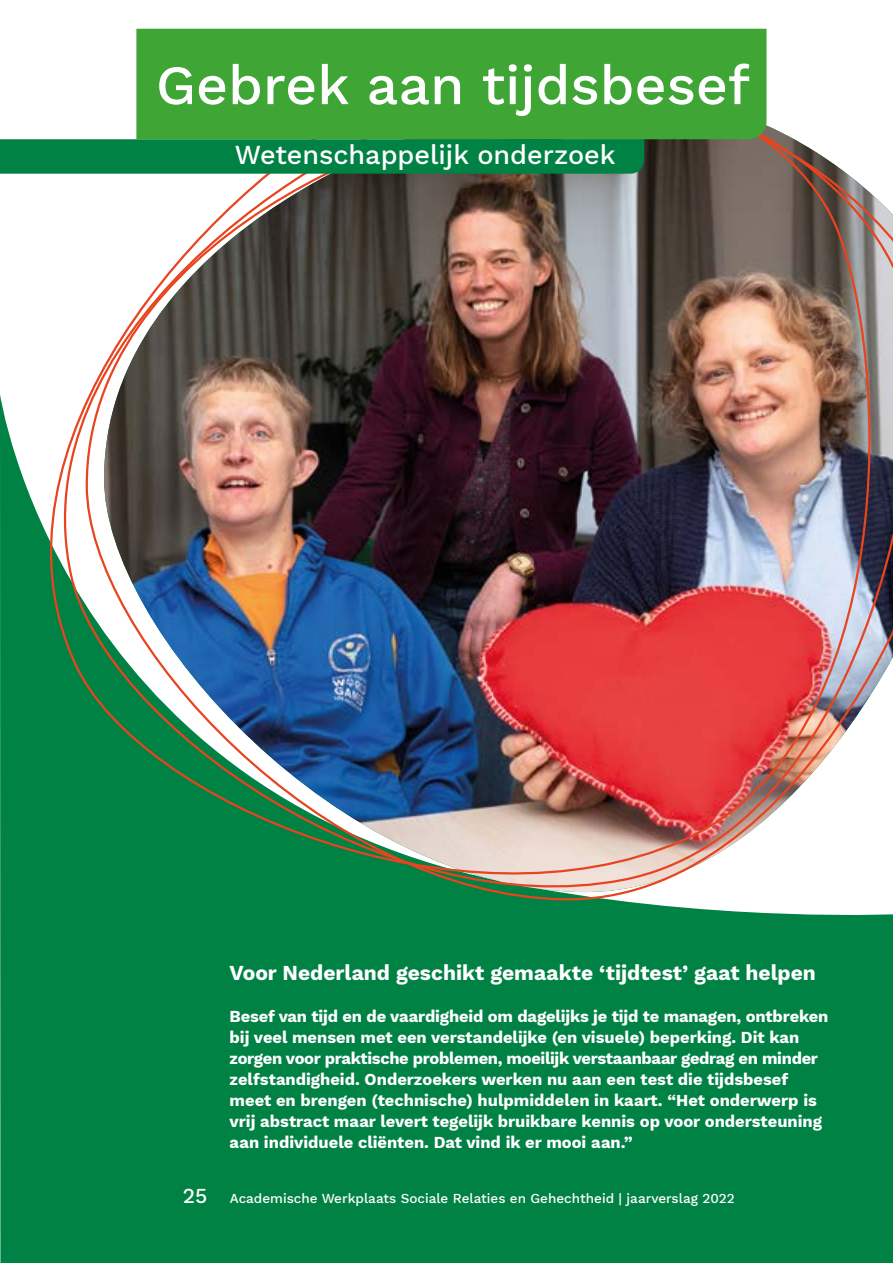
<style>
.page{position:relative;width:893px;height:1263px;background:#fff}
.page>*{position:absolute;margin:0;border:0;box-sizing:border-box;transform-origin:0 0}
.H3_-_hoofdkop_artike{font:500 55.5px "Work Sans";color:#fff}
.H4_-_subkop_artikel{font:500 27px "Work Sans";color:#fff}
.t1{font:700 21px "Work Sans";color:#fff}
.t2{font:700 16.5px/21px "Work Sans";color:#fff}
.t3{font:500 13.5px "Work Sans";color:#fff}
.s1{font-size:21px}
</style>
<div class="page">
<div style="left:0;top:937px;width:893px;height:326px;background:#008245"></div>
<img style="left:0;top:28px;width:893px;height:909px">
<div style="left:0;top:139px;width:644px;height:35px;background:#008245"></div>
<div style="left:136px;top:29px;width:630px;height:110px;background:#3fa535"></div>
<p class="H3_-_hoofdkop_artike" style="left:156px;top:43px;width:596px">Gebrek aan tijdsbesef</p>
<p class="H4_-_subkop_artikel" style="left:235px;top:135px;width:382px">Wetenschappelijk onderzoek</p>
<p class="t1" style="left:230px;top:957px;width:588px">Voor Nederland geschikt gemaakte ‘tijdtest’ gaat helpen</p>
<p class="t2" style="left:230px;top:1005px;width:600px">Besef van tijd en de vaardigheid om dagelijks je tijd te managen, ontbreken bij veel mensen met een verstandelijke (en visuele) beperking. Dit kan zorgen voor praktische problemen, moeilijk verstaanbaar gedrag en minder</p>
<p class="t2" style="left:230px;top:1068px;width:594px">zelfstandigheid. Onderzoekers werken nu aan een test die tijdsbesef meet en brengen (technische) hulpmiddelen in kaart. “Het onderwerp is vrij abstract maar levert tegelijk bruikbare kennis op voor ondersteuning aan individuele cliënten. Dat vind ik er mooi aan.”</p>
<p class="t3" style="left:183px;top:1188px;width:553px"><span class="s1">25</span> Academische Werkplaats Sociale Relaties en Gehechtheid | jaarverslag 2022</p>
</div>
